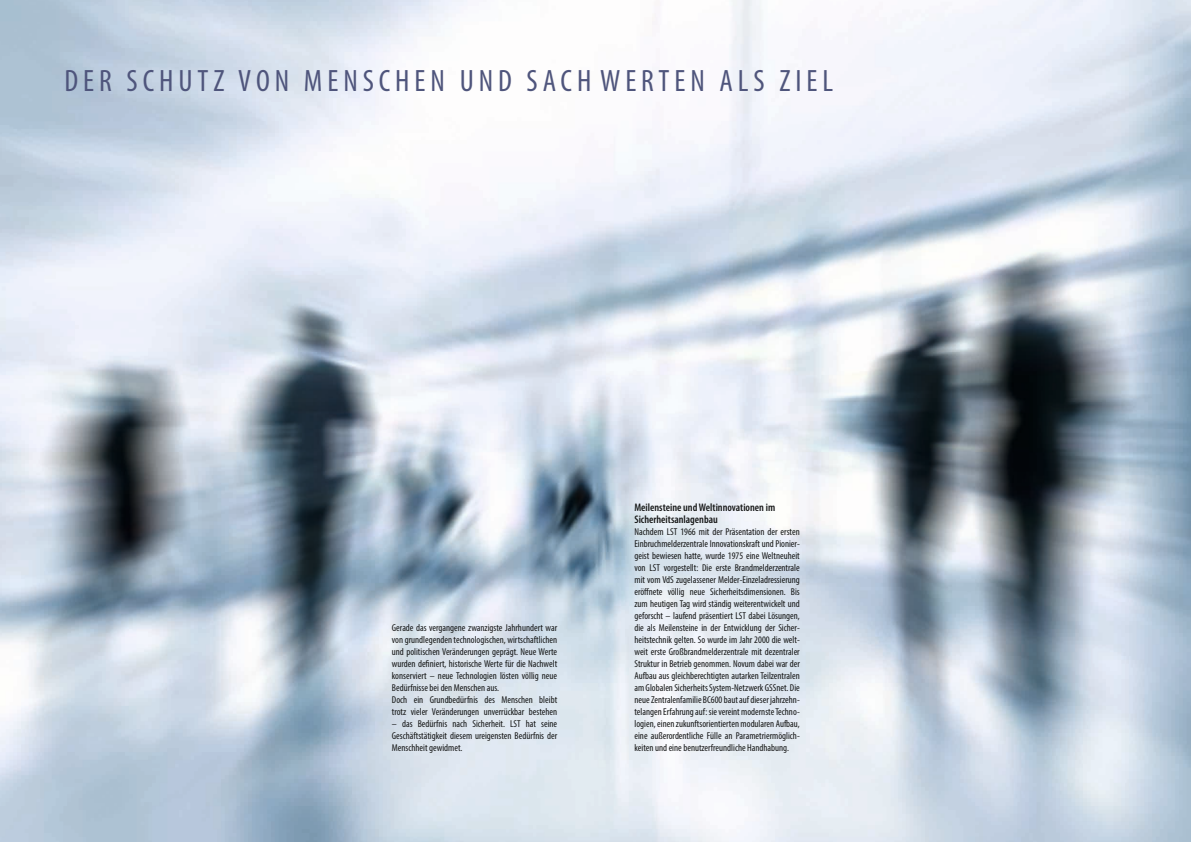
<style>
.page{position:relative;width:1191px;height:842px;background:#fff}
.page>*{position:absolute;margin:0;border:0;box-sizing:border-box;transform-origin:0 0}
.t1{font:condensed 31px "Myriad Pro";letter-spacing:.16em;color:#4f557c}
.t2{font:600 condensed 11px/12px "Myriad Pro";color:#151616}
.t3{font:condensed 10px/12px "Myriad Pro";color:#151616;text-align:justify}
</style>
<div class="page">
<img style="left:0;top:0;width:1191px;height:842px">
<h1 class="t1" style="left:64px;top:62px;width:770px">DER SCHUTZ VON MENSCHEN UND SACH WERTEN ALS ZIEL</h1>
<p class="t3" style="left:392px;top:622px;width:167px;text-align:left">Gerade das vergangene zwanzigste Jahrhundert war von grundlegenden technologischen, wirtschaftlichen und politischen Veränderungen geprägt. Neue Werte wurden definiert, historische Werte für die Nachwelt konserviert – neue Technologien lösten völlig neue Bedürfnisse bei den Menschen aus.<br>Doch ein Grundbedürfnis des Menschen bleibt trotz vieler Veränderungen unverrückbar bestehen</p>
<p class="t3" style="left:392px;top:718px;width:167px">– das Bedürfnis nach Sicherheit. LST hat seine Geschäftstätigkeit diesem ureigensten Bedürfnis der Menschheit gewidmet.</p>
<p class="t2" style="left:634px;top:501px;width:142px">Meilensteine und Weltinnovationen im<br>Sicherheitsanlagenbau</p>
<p class="t3" style="left:634px;top:526px;width:167px">Nachdem LST 1966 mit der Präsentation der ersten Einbruchmelderzentrale Innovationskraft und Pionier&shy;geist bewiesen hatte, wurde 1975 eine Weltneuheit von LST vorgestellt: Die erste Brandmelderzentrale mit vom VdS zugelassener Melder-Einzeladressierung eröffnete völlig neue Sicherheitsdimensionen. Bis zum heutigen Tag wird ständig weiterentwickelt und geforscht – laufend präsentiert LST dabei Lösungen, die als Meilensteine in der Entwicklung der Sicher&shy;heitstechnik gelten. So wurde im Jahr 2000 die welt&shy;weit erste Großbrandmelderzentrale mit dezentraler Struktur in Betrieb genommen. Novum dabei war der Aufbau aus gleichberechtigten autarken Teilzentralen am Globalen Sicherheits System-Netzwerk GSSnet. Die neue Zentralenfamilie BC600 baut auf dieser jahrzehn&shy;telangen Erfahrung auf: sie vereint modernste Techno&shy;logien, einen zukunftsorientierten modularen Aufbau, eine außerordentliche Fülle an Parametriermöglich&shy;keiten und eine benutzerfreundliche Handhabung.</p>
</div>
